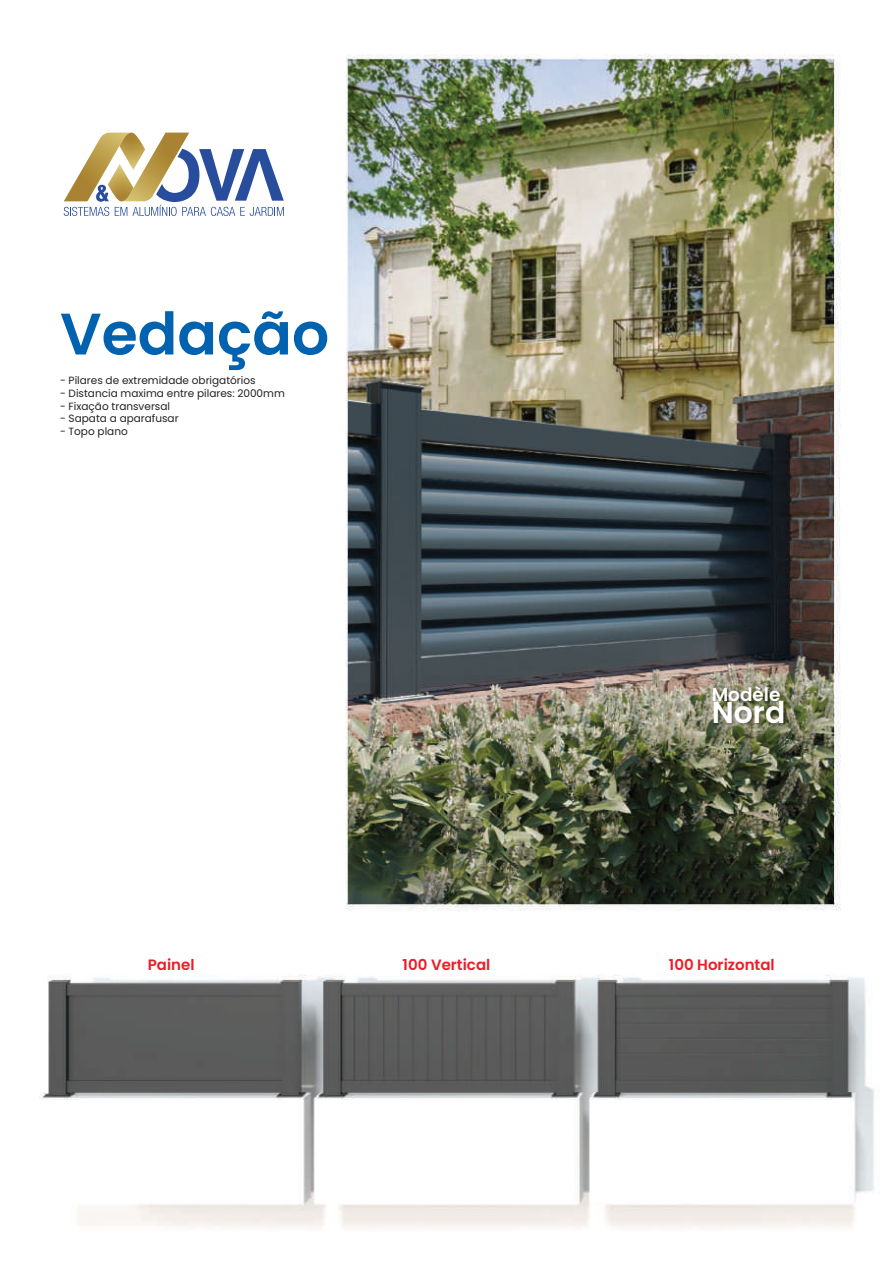
<style>
.page{position:relative;width:893px;height:1263px;background:#fff}
.page>*{position:absolute;margin:0;border:0;box-sizing:border-box;transform-origin:0 0}
.t1{font:600 58.5px "Poppins";color:#0162b0}
.t2{font:600 30px "Poppins";color:#fff}
.t3{font:600 18.45px "Poppins";color:#fff}
.t4{font:600 15px "Poppins";color:#ed1c27}
.t5{font:10.5px "Poppins";color:#231f20}
</style>
<div class="page">
<img style="left:39px;top:54px;width:836px;height:1174px">
<img style="left:709px;top:682px;width:82px;height:64px">
<svg style="left:64px;top:133px;width:220px;height:83px"></svg>
<h1 class="t1" style="left:60px;top:300px;width:271px">Vedação</h1>
<p class="t5" style="left:60px;top:375px;width:197px">- Pilares de extremidade obrigatórios</p>
<p class="t5" style="left:60px;top:387px;width:226px">- Distancia maxima entre pilares: 2000mm</p>
<p class="t5" style="left:60px;top:400px;width:112px">- Fixação transversal</p>
<p class="t5" style="left:60px;top:412px;width:120px">- Sapata a aparafusar</p>
<p class="t5" style="left:60px;top:425px;width:69px">- Topo plano</p>
<h3 class="t3" style="left:712px;top:684px;width:70px">Modèle</h3>
<h2 class="t2" style="left:712px;top:695px;width:75px">Nord</h2>
<h3 class="t4" style="left:148px;top:956px;width:48px">Painel</h3>
<h3 class="t4" style="left:403px;top:956px;width:89px">100 Vertical</h3>
<h3 class="t4" style="left:669px;top:956px;width:107px">100 Horizontal</h3>
</div>
